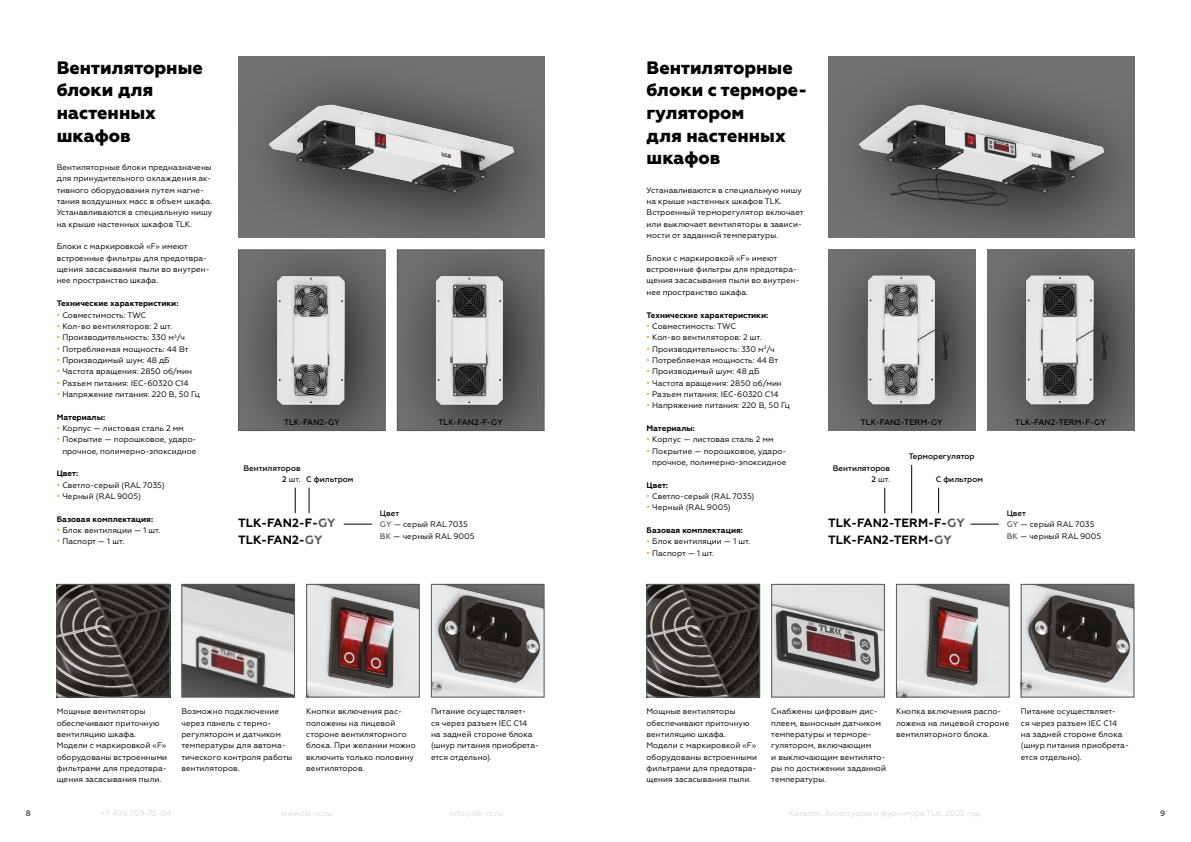
<style>
.page{position:relative;width:1191px;height:842px;background:#fff}
.page>*{position:absolute;margin:0;border:0;box-sizing:border-box;transform-origin:0 0}
.t1{font:800 18px/22.7px "Geometria";color:#000}
.t2{font:700 12px "Geometria";color:#000}
.t3{font:8px/11.3px "Geometria";color:#000}
.t4{font:700 8px "Geometria";color:#000}
.t5{font:500 8px/11.3px "Geometria";color:#000;text-align:right}
.t6{font:8px "Geometria";color:#dadada}
.t7{font:700 8px "Geometria";color:#575756}
.s1{color:#f18a00}
.s2{font-weight:400}
.s3{color:#575756}
.s4{font-weight:500}
.s5{font-weight:500;color:#575756}
</style>
<div class="page">
<img style="left:773px;top:586px;width:109px;height:109px">
<div style="left:771px;top:584px;width:113px;height:113px;border:1px solid #575756"></div>
<img style="left:1022px;top:586px;width:110px;height:109px">
<div style="left:1020px;top:584px;width:114px;height:113px;border:1px solid #575756"></div>
<img style="left:238px;top:57px;width:306px;height:181px">
<img style="left:828px;top:57px;width:306px;height:181px">
<svg style="left:970px;top:524px;width:28px;height:1px"></svg>
<svg style="left:938px;top:488px;width:1px;height:25px"></svg>
<div style="left:828px;top:249px;width:147px;height:182px;background:#000;opacity:.75"></div>
<img style="left:844px;top:254px;width:115px;height:173px">
<div style="left:986px;top:249px;width:148px;height:182px;background:#000;opacity:.75"></div>
<img style="left:1003px;top:254px;width:115px;height:173px">
<hr style="left:911px;top:465px;width:1px;height:48px;background:#000">
<img style="left:898px;top:586px;width:109px;height:109px">
<div style="left:896px;top:584px;width:113px;height:113px;border:1px solid #575756"></div>
<img style="left:183px;top:586px;width:110px;height:109px">
<div style="left:181px;top:584px;width:114px;height:113px;border:1px solid #575756"></div>
<img style="left:59px;top:586px;width:31px;height:109px">
<div style="left:57px;top:584px;width:113px;height:113px;border:1px solid #575756"></div>
<img style="left:433px;top:586px;width:109px;height:109px">
<div style="left:431px;top:584px;width:113px;height:113px;border:1px solid #575756"></div>
<div style="left:238px;top:249px;width:148px;height:182px;background:#000;opacity:.75"></div>
<img style="left:255px;top:255px;width:114px;height:171px">
<div style="left:238px;top:249px;width:148px;height:182px;border:1px solid #575756"></div>
<div style="left:397px;top:249px;width:147px;height:182px;background:#000;opacity:.75"></div>
<img style="left:413px;top:255px;width:115px;height:171px">
<div style="left:397px;top:249px;width:147px;height:182px;border:1px solid #575756"></div>
<svg style="left:344px;top:524px;width:28px;height:1px"></svg>
<svg style="left:309px;top:488px;width:1px;height:25px"></svg>
<svg style="left:884px;top:488px;width:1px;height:25px"></svg>
<svg style="left:295px;top:488px;width:1px;height:25px"></svg>
<img style="left:308px;top:586px;width:110px;height:109px">
<div style="left:306px;top:584px;width:114px;height:113px;border:1px solid #575756"></div>
<svg style="left:90px;top:583px;width:80px;height:115px;background:#3a3633"></svg>
<img style="left:648px;top:586px;width:32px;height:109px">
<div style="left:646px;top:584px;width:114px;height:113px;border:1px solid #575756"></div>
<svg style="left:680px;top:583px;width:80px;height:115px;background:#3a3633"></svg>
<h1 class="t1" style="left:57px;top:56px;width:148px">Вентиляторные блоки для настенных шкафов</h1>
<p class="t3" style="left:57px;top:162px;width:157px">Вентиляторные блоки предназначены для принудительного охлаждения ак&shy;тивного оборудования путем нагне&shy;тания воздушных масс в объем шкафа.<br>Устанавливаются в специальную нишу на крыше настенных шкафов TLK.</p>
<p class="t3" style="left:57px;top:241px;width:154px">Блоки с маркировкой «F» имеют встроенные фильтры для предотвра&shy;щения засасывания пыли во внутрен&shy;нее пространство шкафа.</p>
<p class="t4" style="left:57px;top:299px;width:123px">Технические характеристики:</p>
<p class="t3" style="left:57px;top:309px;width:91px"><span class="s1">•</span> Совместимость: TWC</p>
<p class="t3" style="left:57px;top:320px;width:117px"><span class="s1">•</span> Кол-во вентиляторов: 2 шт.</p>
<p class="t3" style="left:57px;top:332px;width:130px"><span class="s1">•</span> Производительность: 330 м<sup>3</sup>/ч</p>
<p class="t3" style="left:57px;top:343px;width:133px"><span class="s1">•</span> Потребляемая мощность: 44 Вт</p>
<p class="t3" style="left:57px;top:354px;width:115px"><span class="s1">•</span> Производимый шум: 48 дБ</p>
<p class="t3" style="left:57px;top:366px;width:137px"><span class="s1">•</span> Частота вращения: 2850 об/мин</p>
<p class="t3" style="left:57px;top:377px;width:133px"><span class="s1">•</span> Разъем питания: IEC-60320 C14</p>
<p class="t3" style="left:57px;top:388px;width:145px"><span class="s1">•</span> Напряжение питания: 220 В, 50 Гц</p>
<p class="t4" style="left:57px;top:412px;width:50px">Материалы:</p>
<p class="t3" style="left:57px;top:422px;width:129px"><span class="s1">•</span> Корпус — листовая сталь 2 мм</p>
<p class="t3" style="left:57px;top:434px;width:141px;text-align:right"><span class="s1">•</span> Покрытие — порошковое, ударо&shy;прочное, полимерно-эпоксидное</p>
<p class="t4" style="left:57px;top:469px;width:23px">Цвет:</p>
<p class="t3" style="left:57px;top:479px;width:109px"><span class="s1">•</span> Светло-серый (RAL 7035)</p>
<p class="t3" style="left:57px;top:490px;width:86px"><span class="s1">•</span> Черный (RAL 9005)</p>
<p class="t4" style="left:57px;top:514px;width:98px">Базовая комплектация:</p>
<p class="t3" style="left:57px;top:524px;width:105px"><span class="s1">•</span> Блок вентиляции — 1 шт.</p>
<p class="t3" style="left:57px;top:536px;width:69px"><span class="s1">•</span> Паспорт — 1 шт.</p>
<p class="t5" style="left:284px;top:417px;width:57px">TLK-FAN2-GY</p>
<p class="t5" style="left:438px;top:417px;width:66px">TLK-FAN2-F-GY</p>
<p class="t5" style="left:243px;top:462px;width:59px">Вентиляторов<br>2 <span class="s2">шт.</span></p>
<p class="t5" style="left:306px;top:474px;width:49px">С фильтром</p>
<h2 class="t2" style="left:238px;top:516px;width:99px">TLK-FAN2-F-<span class="s3">GY</span></h2>
<p class="t3" style="left:380px;top:507px;width:96px"><span class="s4">Цвет<br></span><span class="s5">GY</span> — серый RAL 7035<br><span class="s5">BK</span> — черный RAL 9005</p>
<h2 class="t2" style="left:238px;top:533px;width:86px">TLK-FAN2-<span class="s3">GY</span></h2>
<p class="t3" style="left:57px;top:706px;width:112px">Мощные вентиляторы обеспечивают приточную вентиляцию шкафа.<br>Модели с маркировкой «F» оборудованы встроенными фильтрами для предотвра&shy;щения засасывания пыли.</p>
<p class="t3" style="left:181px;top:706px;width:112px">Возможно подключение через панель с термо&shy;регулятором и датчиком температуры для автома&shy;тического контроля работы вентиляторов.</p>
<p class="t3" style="left:306px;top:706px;width:111px">Кнопки включения рас&shy;положены на лицевой стороне вентиляторного блока. При желании можно включить только половину вентиляторов.</p>
<p class="t3" style="left:431px;top:706px;width:110px">Питание осуществляет-<br>ся через разъем IEC C14<br>на задней стороне блока (шнур питания приобрета&shy;ется отдельно).</p>
<h1 class="t1" style="left:646px;top:56px;width:162px">Вентиляторные блоки с терморе&shy;гулятором<br>для настенных шкафов</h1>
<p class="t3" style="left:646px;top:184px;width:159px">Устанавливаются в специальную нишу на крыше настенных шкафов TLK.<br>Встроенный терморегулятор включает или выключает вентиляторы в зависи&shy;мости от заданной температуры.</p>
<p class="t3" style="left:646px;top:252px;width:154px">Блоки с маркировкой «F» имеют встроенные фильтры для предотвра&shy;щения засасывания пыли во внутрен&shy;нее пространство шкафа.</p>
<p class="t4" style="left:646px;top:310px;width:123px">Технические характеристики:</p>
<p class="t3" style="left:646px;top:320px;width:91px"><span class="s1">•</span> Совместимость: TWC</p>
<p class="t3" style="left:646px;top:332px;width:117px"><span class="s1">•</span> Кол-во вентиляторов: 2 шт.</p>
<p class="t3" style="left:646px;top:343px;width:130px"><span class="s1">•</span> Производительность: 330 м<sup>3</sup>/ч</p>
<p class="t3" style="left:646px;top:354px;width:133px"><span class="s1">•</span> Потребляемая мощность: 44 Вт</p>
<p class="t3" style="left:646px;top:366px;width:115px"><span class="s1">•</span> Производимый шум: 48 дБ</p>
<p class="t3" style="left:646px;top:377px;width:137px"><span class="s1">•</span> Частота вращения: 2850 об/мин</p>
<p class="t3" style="left:646px;top:388px;width:133px"><span class="s1">•</span> Разъем питания: IEC-60320 C14</p>
<p class="t3" style="left:646px;top:400px;width:145px"><span class="s1">•</span> Напряжение питания: 220 В, 50 Гц</p>
<p class="t4" style="left:646px;top:423px;width:50px">Материалы:</p>
<p class="t3" style="left:646px;top:434px;width:129px"><span class="s1">•</span> Корпус — листовая сталь 2 мм</p>
<p class="t3" style="left:646px;top:445px;width:141px;text-align:right"><span class="s1">•</span> Покрытие — порошковое, ударо&shy;прочное, полимерно-эпоксидное</p>
<p class="t4" style="left:646px;top:480px;width:23px">Цвет:</p>
<p class="t3" style="left:646px;top:490px;width:109px"><span class="s1">•</span> Светло-серый (RAL 7035)</p>
<p class="t3" style="left:646px;top:502px;width:86px"><span class="s1">•</span> Черный (RAL 9005)</p>
<p class="t4" style="left:646px;top:525px;width:98px">Базовая комплектация:</p>
<p class="t3" style="left:646px;top:536px;width:105px"><span class="s1">•</span> Блок вентиляции — 1 шт.</p>
<p class="t3" style="left:646px;top:547px;width:69px"><span class="s1">•</span> Паспорт — 1 шт.</p>
<p class="t5" style="left:860px;top:417px;width:83px">TLK-FAN2-TERM-GY</p>
<p class="t5" style="left:1015px;top:417px;width:92px">TLK-FAN2-TERM-F-GY</p>
<p class="t5" style="left:833px;top:462px;width:59px">Вентиляторов<br>2 <span class="s2">шт.</span></p>
<p class="t5" style="left:908px;top:451px;width:67px">Терморегулятор</p>
<p class="t5" style="left:935px;top:474px;width:49px">С фильтром</p>
<h2 class="t2" style="left:828px;top:516px;width:138px">TLK-FAN2-TERM-F-<span class="s3">GY</span></h2>
<p class="t3" style="left:1006px;top:507px;width:96px"><span class="s4">Цвет<br></span><span class="s5">GY</span> — серый RAL 7035<br><span class="s5">BK</span> — черный RAL 9005</p>
<h2 class="t2" style="left:828px;top:533px;width:125px">TLK-FAN2-TERM-<span class="s3">GY</span></h2>
<p class="t3" style="left:646px;top:706px;width:112px">Мощные вентиляторы обеспечивают приточную вентиляцию шкафа.<br>Модели с маркировкой «F» оборудованы встроенными фильтрами для предотвра&shy;щения засасывания пыли.</p>
<p class="t3" style="left:771px;top:706px;width:116px">Снабжены цифровым дис&shy;плеем, выносным датчиком температуры и терморе&shy;гулятором, включающим<br>и выключающим вентилято&shy;ры по достижении заданной температуры.</p>
<p class="t3" style="left:896px;top:706px;width:115px">Кнопка включения распо&shy;ложена на лицевой стороне вентиляторного блока.</p>
<p class="t3" style="left:1020px;top:706px;width:110px">Питание осуществляет-<br>ся через разъем IEC C14<br>на задней стороне блока (шнур питания приобрета&shy;ется отдельно).</p>
<p class="t7" style="left:26px;top:809px;width:7px">8</p>
<p class="t6" style="left:101px;top:809px;width:72px">+7 499 709-75-04</p>
<p class="t6" style="left:281px;top:809px;width:53px">www.tlk-rc.ru</p>
<p class="t6" style="left:450px;top:809px;width:55px">info@tlk-rc.ru</p>
<p class="t6" style="left:788px;top:809px;width:193px">Каталог. Аксессуары и фурнитура TLK. 2022 год</p>
<p class="t7" style="left:1160px;top:809px;width:7px">9</p>
</div>
